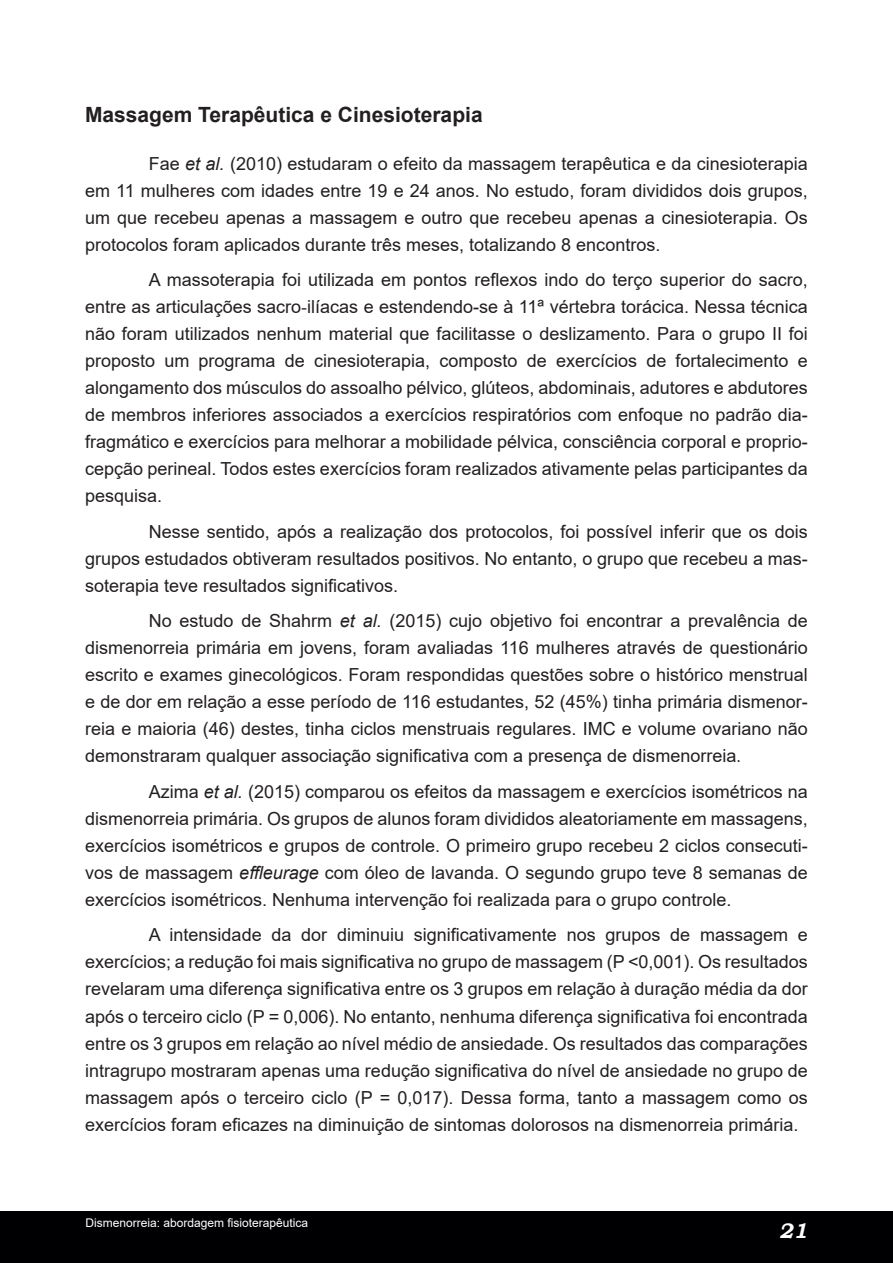
<style>
.page{position:relative;width:893px;height:1263px;background:#fff}
.page>*{position:absolute;margin:0;border:0;box-sizing:border-box;transform-origin:0 0}
.Subtitulo_2{font:700 21px "Arial";color:#231f20}
.t1{font:italic 700 21px "Bookman Old Style";color:#fff}
.Texto{font:18px/27px "Arial";color:#231f20;text-align:justify}
.t2{font:12px "Arial";color:#fff}
.s1{font-style:italic}
.s2{font-family:"Times New Roman"}
</style>
<div class="page">
<div style="left:0;top:1212px;width:893px;height:51px;background:#000002"></div>
<p class="Subtitulo_2" style="left:85px;top:99px;width:399px">Massagem Terapêutica e Cinesioterapia</p>
<p class="Texto" style="left:85px;top:150px;width:724px;text-indent:64px">Fae <span class="s1">et al.</span> (2010) estudaram o efeito da massagem terapêutica e da cinesioterapia em 11 mulheres com idades entre 19 e 24 anos. No estudo, foram divididos dois grupos, um que recebeu apenas a massagem e outro que recebeu apenas a cinesioterapia. Os protocolos foram aplicados durante três meses, totalizando 8 encontros.</p>
<p class="Texto" style="left:85px;top:266px;width:724px;text-indent:64px">A massoterapia foi utilizada em pontos reflexos indo do terço superior do sacro, entre as articulações sacro<span class="s2">-</span>ilíacas e estendendo-se à 11ª vértebra torácica. Nessa técnica não foram utilizados nenhum material que facilitasse o deslizamento. Para o grupo II foi proposto um programa de cinesioterapia, composto de exercícios de fortalecimento e alongamento dos músculos do assoalho pélvico, glúteos, abdominais, adutores e abdutores de membros inferiores associados a exercícios respiratórios com enfoque no padrão dia&shy;fragmático e exercícios para melhorar a mobilidade pélvica, consciência corporal e proprio&shy;cepção perineal. Todos estes exercícios foram realizados ativamente pelas participantes da pesquisa.</p>
<p class="Texto" style="left:85px;top:518px;width:724px;text-indent:64px">Nesse sentido, após a realização dos protocolos, foi possível inferir que os dois grupos estudados obtiveram resultados positivos. No entanto, o grupo que recebeu a mas&shy;soterapia teve resultados significativos.</p>
<p class="Texto" style="left:85px;top:607px;width:724px;text-indent:64px">No estudo de Shahrm <span class="s1">et al.</span> (2015) cujo objetivo foi encontrar a prevalência de dismenorreia primária em jovens, foram avaliadas 116 mulheres através de questionário escrito e exames ginecológicos. Foram respondidas questões sobre o histórico menstrual e de dor em relação a esse período de 116 estudantes, 52 (45%) tinha primária dismenor&shy;reia e maioria (46) destes, tinha ciclos menstruais regulares. IMC e volume ovariano não demonstraram qualquer associação significativa com a presença de dismenorreia<span class="s2">.</span></p>
<p class="Texto" style="left:85px;top:778px;width:724px;text-indent:64px">Azima <span class="s1">et al.</span> (2015) comparou os efeitos da massagem e exercícios isométricos na dismenorreia primária. Os grupos de alunos foram divididos aleatoriamente em massagens, exercícios isométricos e grupos de controle. O primeiro grupo recebeu 2 ciclos consecuti&shy;vos de massagem <span class="s1">effleurage</span> com óleo de lavanda. O segundo grupo teve 8 semanas de exercícios isométricos. Nenhuma intervenção foi realizada para o grupo controle.</p>
<p class="Texto" style="left:85px;top:921px;width:724px;text-indent:64px">A intensidade da dor diminuiu significativamente nos grupos de massagem e exercícios; a redução foi mais significativa no grupo de massagem (P &lt;0,001). Os resultados revelaram uma diferença significativa entre os 3 grupos em relação à duração média da dor após o terceiro ciclo (P = 0,006). No entanto, nenhuma diferença significativa foi encontrada entre os 3 grupos em relação ao nível médio de ansiedade. Os resultados das comparações intragrupo mostraram apenas uma redução significativa do nível de ansiedade no grupo de massagem após o terceiro ciclo (P = 0,017). Dessa forma, tanto a massagem como os exercícios foram eficazes na diminuição de sintomas dolorosos na dismenorreia primária.</p>
<p class="t2" style="left:86px;top:1215px;width:224px">Dismenorreia: abordagem fisioterapêutica</p>
<p class="t1" style="left:779px;top:1215px;width:30px">21</p>
</div>
